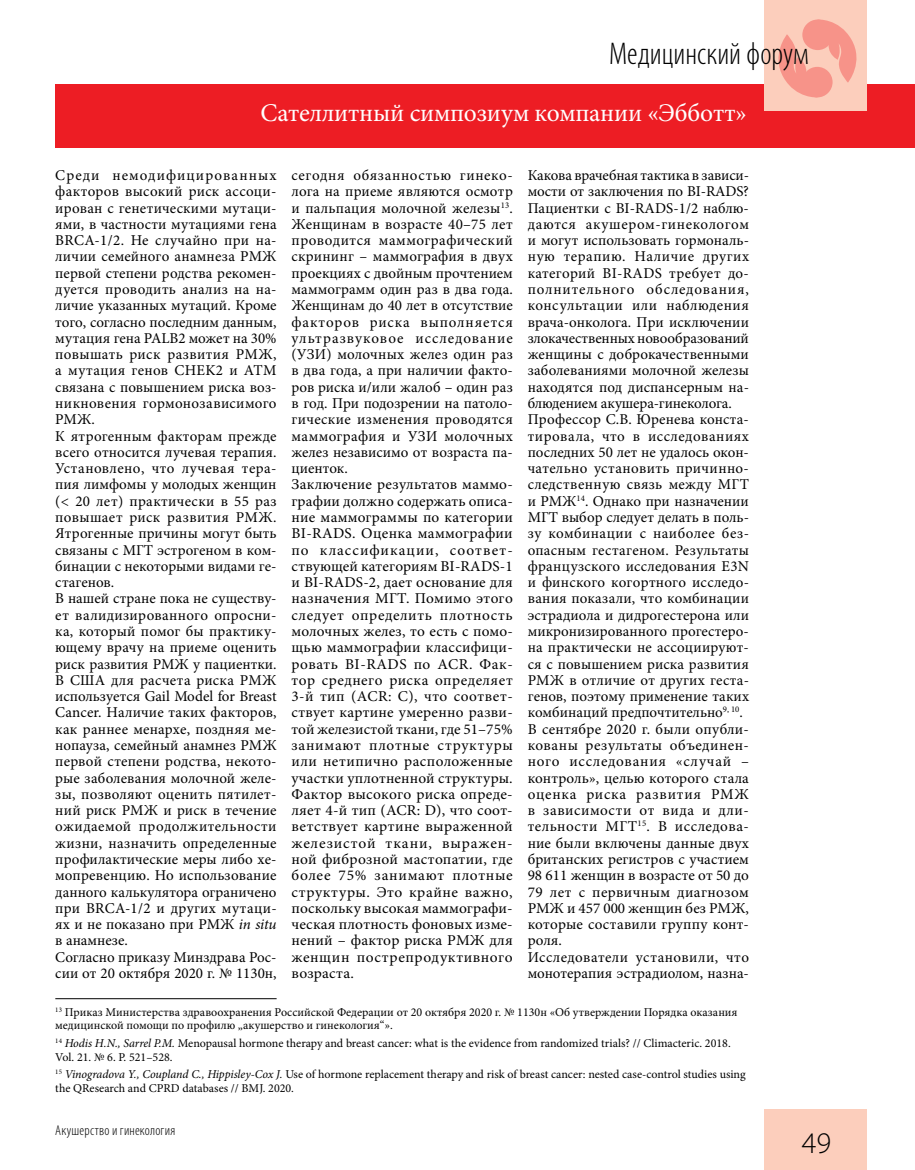
<style>
.page{position:relative;width:915px;height:1170px;background:#fff}
.page>*{position:absolute;margin:0;border:0;box-sizing:border-box;transform-origin:0 0}
.t1{font:300 condensed 31.5px "Myriad Pro";color:#000}
.t2{font:300 30px "Myriad Pro";color:#000}
.t3{font:25.5px "Minion Pro";letter-spacing:-.01em;color:#fff}
.t4{font:15px/16.4px "Minion Pro";letter-spacing:.015em;color:#000}
.t5{font:300 condensed 14.25px "Myriad Pro";letter-spacing:.015em;color:#000}
.t6{font:12px/13.5px "Minion Pro";color:#000}
.s1{font-style:italic}
</style>
<div class="page">
<div style="left:55px;top:84px;width:859px;height:63px;background:#ed1d24"></div>
<div style="left:764px;top:0;width:102px;height:111px;background:#fccebc"></div>
<div style="left:764px;top:1108px;width:102px;height:61px;background:#fccebc"></div>
<svg style="left:778px;top:19px;width:79px;height:79px"></svg>
<hr style="left:55px;top:998px;width:221px;height:1px;background:#000">
<h1 class="t1" style="left:608px;top:35px;width:201px">Медицинский форум</h1>
<h3 class="t3" style="left:260px;top:95px;width:487px">Сателлитный симпозиум компании «Эбботт»</h3>
<p class="t4" style="left:55px;top:167px;width:223px">Среди немодифицированных факторов высокий риск ассоци&shy;ирован с генетическими мутаци&shy;ями, в частности мутациями гена<br>BRCA-1/2. Не случайно при на&shy;личии семейного анамнеза РМЖ первой степени родства рекомен&shy;дуется проводить анализ на на&shy;личие указанных мутаций. Кроме того, согласно последним данным, мутация гена PALB2 может на 30% повышать риск развития РМЖ, а мутация генов CHEK2 и АТМ связана с повышением риска воз&shy;никновения гормонозависимого<br>РМЖ.<br>К ятрогенным факторам прежде всего относится лучевая терапия.<br>Установлено, что лучевая тера&shy;пия лимфомы у молодых женщин (&lt; 20 лет) практически в 55 раз повышает риск развития РМЖ.<br>Ятрогенные причины могут быть связаны с МГТ эстрогеном в ком&shy;бинации с некоторыми видами ге&shy;стагенов.<br>В нашей стране пока не существу&shy;ет валидизированного опросни&shy;ка, который помог бы практику&shy;ющему врачу на приеме оценить риск развития РМЖ у пациентки.<br>В США для расчета риска РМЖ используется Gail Model for Breast<br>Cancer. Наличие таких факторов, как раннее менархе, поздняя ме&shy;нопауза, семейный анамнез РМЖ первой степени родства, некото&shy;рые заболевания молочной желе&shy;зы, позволяют оценить пятилет&shy;ний риск РМЖ и риск в течение ожидаемой продолжительности жизни, назначить определенные профилактические меры либо хе&shy;мопревенцию. Но использование данного калькулятора ограничено при BRCA-1/2 и других мутаци&shy;ях и не показано при РМЖ <span class="s1">in situ </span>в анамнезе.<br>Согласно приказу Минздрава Рос&shy;сии от 20 октября 2020 г. № 1130н,</p>
<p class="t4" style="left:291px;top:167px;width:223px">сегодня обязанностью гинеко&shy;лога на приеме являются осмотр и пальпация молочной железы<sup>13</sup>.<br>Женщинам в возрасте 40–75 лет проводится маммографический скрининг – маммография в двух проекциях с двойным прочтением маммограмм один раз в два года.<br>Женщинам до 40 лет в отсутствие факторов риска выполняется ультразвуковое исследование (УЗИ) молочных желез один раз в два года, а при наличии факто&shy;ров риска и/или жалоб – один раз в год. При подозрении на патоло&shy;гические изменения проводятся маммография и УЗИ молочных желез независимо от возраста па&shy;циенток.<br>Заключение результатов маммо&shy;графии должно содержать описа&shy;ние маммограммы по категории<br>BI-RADS. Оценка маммографии по классификации, соответ&shy;ствующей категориям BI-RADS-1 и BI-RADS-2, дает основание для назначения МГТ. Помимо этого следует определить плотность молочных желез, то есть с помо&shy;щью маммографии классифици&shy;ровать BI-RADS по ACR. Фак&shy;тор среднего риска определяет<br>3-й тип (ACR: C), что соответ&shy;ствует картине умеренно разви&shy;той железистой ткани, где 51–75% занимают плотные структуры или нетипично расположенные участки уплотненной структуры.<br>Фактор высокого риска опреде&shy;ляет 4-й тип (ACR: D), что соот&shy;ветствует картине выраженной железистой ткани, выражен&shy;ной фиброзной мастопатии, где более 75% занимают плотные структуры. Это крайне важно, поскольку высокая маммографи&shy;ческая плотность фоновых изме&shy;нений – фактор риска РМЖ для женщин пострепродуктивного возраста.</p>
<p class="t4" style="left:527px;top:167px;width:223px">Какова врачебная тактика в зависи&shy;мости от заключения по BI-RADS?<br>Пациентки с BI-RADS-1/2 наблю&shy;даются акушером-гинекологом и могут использовать гормональ&shy;ную терапию. Наличие других категорий BI-RADS требует до&shy;полнительного обследования, консультации или наблюдения врача-онколога. При исключении злокачественных новообразований женщины с доброкачественными заболеваниями молочной железы находятся под диспансерным на&shy;блюдением акушера-гинеколога.<br>Профессор С.В. Юренева конста&shy;тировала, что в исследованиях последних 50 лет не удалось окон&shy;чательно установить причинно&shy;следственную связь между МГТ и РМЖ<sup>14</sup>. Однако при назначении<br>МГТ выбор следует делать в поль&shy;зу комбинации с наиболее без&shy;опасным гестагеном. Результаты французского исследования E3N и финского когортного исследо&shy;вания показали, что комбинации эстрадиола и дидрогестерона или микронизированного прогестеро&shy;на практически не ассоциируют&shy;ся с повышением риска развития<br>РМЖ в отличие от других геста&shy;генов, поэтому применение таких комбинаций предпочтительно<sup>9,</sup> <sup>10</sup>.<br>В сентябре 2020 г. были опубли&shy;кованы результаты объединен&shy;ного исследования «случай – контроль», целью которого стала оценка риска развития РМЖ в зависимости от вида и дли&shy;тельности МГТ<sup>15</sup>. В исследова&shy;ние были включены данные двух британских регистров с участием<br>98 611 женщин в возрасте от 50 до<br>79 лет с первичным диагнозом<br>РМЖ и 457 000 женщин без РМЖ, которые составили группу конт&shy;роля.<br>Исследователи установили, что монотерапия эстрадиолом, назна-</p>
<p class="t6" style="left:55px;top:1005px;width:683px"><sup>13</sup> Приказ Министерства здравоохранения Российской Федерации от 20 октября 2020 г. № 1130н «Об утверждении Порядка оказания медицинской помощи по профилю „акушерство и гинекология“».</p>
<p class="t6" style="left:55px;top:1036px;width:676px"><sup>14</sup> <span class="s1">Hodis H.N., Sarrel P.M.</span> Menopausal hormone therapy and breast cancer: what is the evidence from randomized trials? // Climacteric. 2018.<br>Vol. 21. № 6. P. 521–528.</p>
<p class="t6" style="left:55px;top:1067px;width:691px"><sup>15</sup> <span class="s1">Vinogradova Y., Coupland C., Hippisley-Cox J.</span> Use of hormone replacement therapy and risk of breast cancer: nested case-control studies using the QResearch and CPRD databases // BMJ. 2020.</p>
<p class="t5" style="left:55px;top:1121px;width:121px">Акушерство и гинекология</p>
<h2 class="t2" style="left:801px;top:1125px;width:31px">49</h2>
</div>
